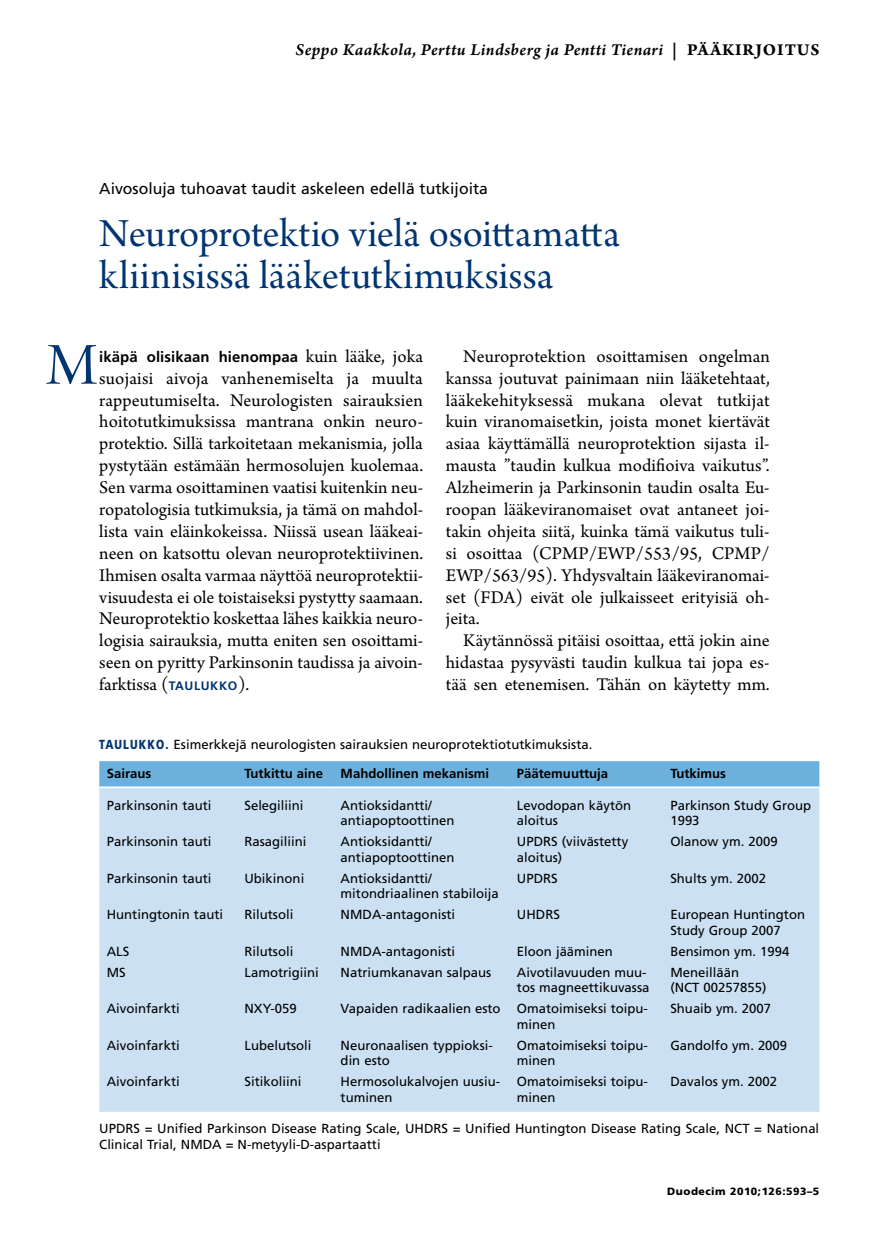
<style>
.page{position:relative;width:874px;height:1241px;background:#fff}
.page>*{position:absolute;margin:0;border:0;box-sizing:border-box;transform-origin:0 0}
.t1{font:63px "Arno Pro Display";color:#003571}
.t2{font:42px/42px "Arno Pro Subhead";letter-spacing:.005em;color:#003571}
.t3{font:18.9px/21.9px "Arno Pro";color:#000;text-align:justify}
.t4{font:17.5px "Arno Pro Smbd Italic Sm Text";letter-spacing:.02em;color:#000}
.t5{font:15.75px "Frutiger LT Std";color:#000}
.t6{font:700 14.88px "Frutiger LT Std";letter-spacing:.005em;color:#000}
.t7{font:13.12px/15.8px "Frutiger LT Std";color:#000}
.t8{font:700 13.12px "Frutiger LT Std";color:#000}
.t9{font:900 10.5px "Frutiger LT Std";letter-spacing:.05em;color:#000}
.s1{font-family:"Arno Pro Bold Sm Text"}
.s2{font-family:"Arno Pro";font-weight:400;font-size:18.9px}
.s3{font-family:"Frutiger LT Std";font-weight:700;font-size:12.25px;color:#003571}
.s4{font-weight:900;color:#003571}
</style>
<div class="page">
<div style="left:99px;top:761px;width:720px;height:25px;background:#6cb1dd"></div>
<div style="left:99px;top:788px;width:720px;height:323px;background:#cbe1f3"></div>
<p class="t4" style="left:295px;top:39px;width:525px">Seppo Kaakkola, Perttu Lindsberg ja Pentti Tienari <span class="s1">| PÄÄKIRJOITUS</span></p>
<p class="t5" style="left:99px;top:179px;width:390px">Aivosoluja tuhoavat taudit askeleen edellä tutkijoita</p>
<h2 class="t2" style="left:99px;top:215px;width:522px">Neuroprotektio vielä osoittamatta kliinisissä lääketutkimuksissa</h2>
<h1 class="t1" style="left:46px;top:330px;width:52px">M</h1>
<p class="t6" style="left:99px;top:348px;width:325px">ikäpä olisikaan hienompaa <span class="s2">kuin lääke, joka</span></p>
<p class="t3" style="left:99px;top:368px;width:325px">suojaisi aivoja vanhenemiselta ja muulta rappeutumiselta. Neurologisten sairauksien hoitotutkimuksissa mantrana onkin neuro&shy;protektio. Sillä tarkoitetaan mekanismia, jolla pystytään estämään hermosolujen kuolemaa.<br>Sen varma osoittaminen vaatisi kuitenkin neu&shy;ropatologisia tutkimuksia, ja tämä on mahdol&shy;lista vain eläinkokeissa. Niissä usean lääkeai&shy;neen on katsottu olevan neuroprotektiivinen.<br>Ihmisen osalta varmaa näyttöä neuroprotektii&shy;visuudesta ei ole toistaiseksi pystytty saamaan.<br>Neuroprotektio koskettaa lähes kaikkia neuro&shy;logisia sairauksia, mutta eniten sen osoittami&shy;seen on pyritty Parkinsonin taudissa ja aivoin&shy;farktissa (<span class="s3">taulukko</span>).</p>
<p class="t3" style="left:445px;top:346px;width:325px;text-indent:17px">Neuroprotektion osoittamisen ongelman kanssa joutuvat painimaan niin lääketehtaat, lääkekehityksessä mukana olevat tutkijat kuin viranomaisetkin, joista monet kiertävät asiaa käyttämällä neuroprotektion sijasta il&shy;mausta ”taudin kulkua modifioiva vaikutus”.<br>Alzheimerin ja Parkinsonin taudin osalta Eu&shy;roopan lääkeviranomaiset ovat antaneet joi&shy;takin ohjeita siitä, kuinka tämä vaikutus tuli&shy;si osoittaa (CPMP/EWP/553/95, CPMP/ EWP/563/95). Yhdysvaltain lääkeviranomai&shy;set (FDA) eivät ole julkaisseet erityisiä oh&shy;jeita.</p>
<p class="t3" style="left:445px;top:630px;width:325px;text-indent:17px">Käytännössä pitäisi osoittaa, että jokin aine hidastaa pysyvästi taudin kulkua tai jopa es&shy;tää sen etenemisen. Tähän on käytetty mm.</p>
<p class="t7" style="left:99px;top:736px;width:494px"><span class="s4">TAULUKKO.</span> Esimerkkejä neurologisten sairauksien neuroprotektiotutkimuksista.</p>
<p class="t8" style="left:107px;top:766px;width:46px">Sairaus</p>
<p class="t8" style="left:244px;top:766px;width:80px">Tutkittu aine</p>
<p class="t8" style="left:340px;top:766px;width:150px">Mahdollinen mekanismi</p>
<p class="t8" style="left:516px;top:766px;width:93px">Päätemuuttuja</p>
<p class="t8" style="left:670px;top:766px;width:57px">Tutkimus</p>
<p class="t7" style="left:107px;top:797px;width:106px">Parkinsonin tauti</p>
<p class="t7" style="left:244px;top:797px;width:61px">Selegiliini</p>
<p class="t7" style="left:340px;top:797px;width:115px">Antioksidantti/ antiapoptoottinen</p>
<p class="t7" style="left:516px;top:797px;width:116px">Levodopan käytön aloitus</p>
<p class="t7" style="left:670px;top:797px;width:142px">Parkinson Study Group<br>1993</p>
<p class="t7" style="left:107px;top:833px;width:106px">Parkinsonin tauti</p>
<p class="t7" style="left:244px;top:833px;width:64px">Rasagiliini</p>
<p class="t7" style="left:340px;top:833px;width:115px">Antioksidantti/ antiapoptoottinen</p>
<p class="t7" style="left:516px;top:833px;width:113px">UPDRS (viivästetty aloitus)</p>
<p class="t7" style="left:670px;top:833px;width:109px">Olanow ym. 2009</p>
<p class="t7" style="left:107px;top:870px;width:106px">Parkinsonin tauti</p>
<p class="t7" style="left:244px;top:870px;width:61px">Ubikinoni</p>
<p class="t7" style="left:340px;top:870px;width:159px">Antioksidantti/ mitondriaalinen stabiloija</p>
<p class="t7" style="left:516px;top:870px;width:42px">UPDRS</p>
<p class="t7" style="left:670px;top:870px;width:97px">Shults ym. 2002</p>
<p class="t7" style="left:107px;top:906px;width:118px">Huntingtonin tauti</p>
<p class="t7" style="left:244px;top:906px;width:50px">Rilutsoli</p>
<p class="t7" style="left:340px;top:906px;width:116px">NMDA-antagonisti</p>
<p class="t7" style="left:516px;top:906px;width:45px">UHDRS</p>
<p class="t7" style="left:670px;top:906px;width:136px">European Huntington<br>Study Group 2007</p>
<p class="t7" style="left:107px;top:943px;width:24px">ALS</p>
<p class="t7" style="left:244px;top:943px;width:50px">Rilutsoli</p>
<p class="t7" style="left:340px;top:943px;width:116px">NMDA-antagonisti</p>
<p class="t7" style="left:516px;top:943px;width:97px">Eloon jääminen</p>
<p class="t7" style="left:670px;top:943px;width:120px">Bensimon ym. 1994</p>
<p class="t7" style="left:107px;top:963px;width:20px">MS</p>
<p class="t7" style="left:244px;top:963px;width:76px">Lamotrigiini</p>
<p class="t7" style="left:340px;top:963px;width:152px">Natriumkanavan salpaus</p>
<p class="t7" style="left:516px;top:963px;width:134px">Aivotilavuuden muu&shy;tos magneettikuvassa</p>
<p class="t7" style="left:670px;top:963px;width:97px">Meneillään (NCT 00257855)</p>
<p class="t7" style="left:107px;top:1000px;width:74px">Aivoinfarkti</p>
<p class="t7" style="left:244px;top:1000px;width:54px">NXY-059</p>
<p class="t7" style="left:516px;top:1000px;width:132px;text-indent:-176px">Vapaiden radikaalien esto Omatoimiseksi toipu&shy;minen</p>
<p class="t7" style="left:670px;top:1000px;width:102px">Shuaib ym. 2007</p>
<p class="t7" style="left:107px;top:1036px;width:74px">Aivoinfarkti</p>
<p class="t7" style="left:244px;top:1036px;width:69px">Lubelutsoli</p>
<p class="t7" style="left:340px;top:1036px;width:154px">Neuronaalisen typpioksi&shy;din esto</p>
<p class="t7" style="left:516px;top:1036px;width:132px">Omatoimiseksi toipu&shy;minen</p>
<p class="t7" style="left:670px;top:1036px;width:118px">Gandolfo ym. 2009</p>
<p class="t7" style="left:107px;top:1073px;width:74px">Aivoinfarkti</p>
<p class="t7" style="left:244px;top:1073px;width:58px">Sitikoliini</p>
<p class="t7" style="left:340px;top:1073px;width:161px">Hermosolukalvojen uusiu&shy;tuminen</p>
<p class="t7" style="left:516px;top:1073px;width:132px">Omatoimiseksi toipu&shy;minen</p>
<p class="t7" style="left:670px;top:1073px;width:108px">Davalos ym. 2002</p>
<p class="t7" style="left:99px;top:1120px;width:721px">UPDRS = Unified Parkinson Disease Rating Scale, UHDRS = Unified Huntington Disease Rating Scale, NCT = National<br>Clinical Trial, NMDA = N-metyyli-D-aspartaatti</p>
<p class="t9" style="left:667px;top:1185px;width:153px">Duodecim 2010;126:593–5</p>
</div>
